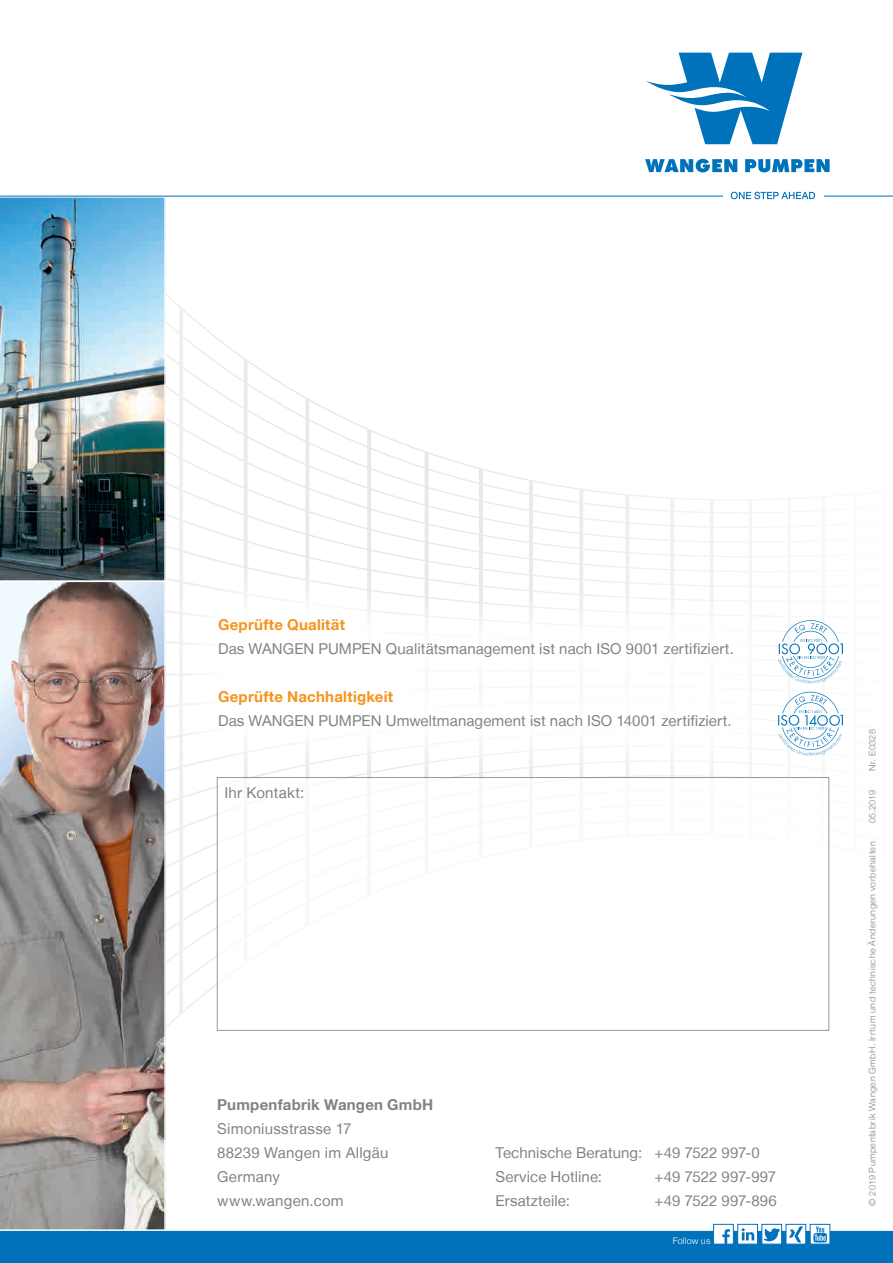
<style>
.page{position:relative;width:893px;height:1263px;background:#fff}
.page>*{position:absolute;margin:0;border:0;box-sizing:border-box;transform-origin:0 0}
.t1{font:15px/24px "Helvetica Neue LT";letter-spacing:.005em;color:#808285}
.t2{font:700 15px "Helvetica Neue LT";letter-spacing:.015em;color:#f7931d}
.t3{font:700 15px "Helvetica Neue LT";letter-spacing:.015em;color:#808285}
.t4{font:300 9px "Helvetica Neue LT";letter-spacing:.05em;color:#808285}
.t5{font:300 9px "Helvetica Neue LT";letter-spacing:.025em;color:#fff}
</style>
<div class="page">
<svg style="left:166px;top:294px;width:664px;height:737px"></svg>
<img style="left:0;top:197px;width:166px;height:384px">
<img style="left:0;top:582px;width:166px;height:641px">
<div style="left:159px;top:559px;width:633px;height:229px;background:#fff"></div>
<div style="left:217px;top:777px;width:612px;height:254px;background:#fff;border:1px solid #6c6d70"></div>
<svg style="left:778px;top:620px;width:65px;height:63px"></svg>
<svg style="left:778px;top:692px;width:65px;height:64px"></svg>
<hr style="left:0;top:196px;width:893px;height:1px;background:#0072bc">
<svg style="left:723px;top:191px;width:101px;height:9px"></svg>
<svg style="left:731px;top:192px;width:84px;height:7px"></svg>
<svg style="left:645px;top:159px;width:92px;height:13px"></svg>
<svg style="left:745px;top:159px;width:85px;height:13px"></svg>
<svg style="left:646px;top:53px;width:156px;height:91px"></svg>
<svg style="left:0;top:1223px;width:893px;height:40px;background:#338cc7"></svg>
<p class="t2" style="left:218px;top:615px;width:128px">Geprüfte Qualität</p>
<p class="t1" style="left:218px;top:636px;width:517px">Das WANGEN PUMPEN Qualitätsmanagement ist nach ISO 9001 zertifiziert.</p>
<p class="t2" style="left:218px;top:687px;width:176px">Geprüfte Nachhaltigkeit</p>
<p class="t1" style="left:218px;top:708px;width:515px">Das WANGEN PUMPEN Umweltmanagement ist nach ISO 14001 zertifiziert.</p>
<p class="t1" style="left:224px;top:780px;width:82px">Ihr Kontakt:</p>
<p class="t3" style="left:217px;top:1095px;width:218px">Pumpenfabrik Wangen GmbH</p>
<p class="t1" style="left:217px;top:1116px;width:173px">Simoniusstrasse 17<br>88239 Wangen im Allgäu<br>Germany www.wangen.com</p>
<p class="t1" style="left:496px;top:1140px;width:266px">Technische Beratung: +49 7522 997-0<br>Service Hotline:</p>
<p class="t1" style="left:655px;top:1164px;width:123px">+49 7522 997-997</p>
<p class="t1" style="left:496px;top:1188px;width:76px">Ersatzteile:</p>
<p class="t1" style="left:655px;top:1188px;width:124px">+49 7522 997-896</p>
<p class="t5" style="left:673px;top:1235px;width:39px">Follow us</p>
<p class="t4" style="left:867px;top:771px;width:43px;rotate:-90deg">Nr. E0328</p>
<p class="t4" style="left:867px;top:823px;width:35px;rotate:-90deg">05.2019</p>
<p class="t4" style="left:867px;top:1206px;width:366px;rotate:-90deg">© 2019 Pumpenfabrik Wangen GmbH. Irrtum und technische Änderungen vorbehalten</p>
</div>
